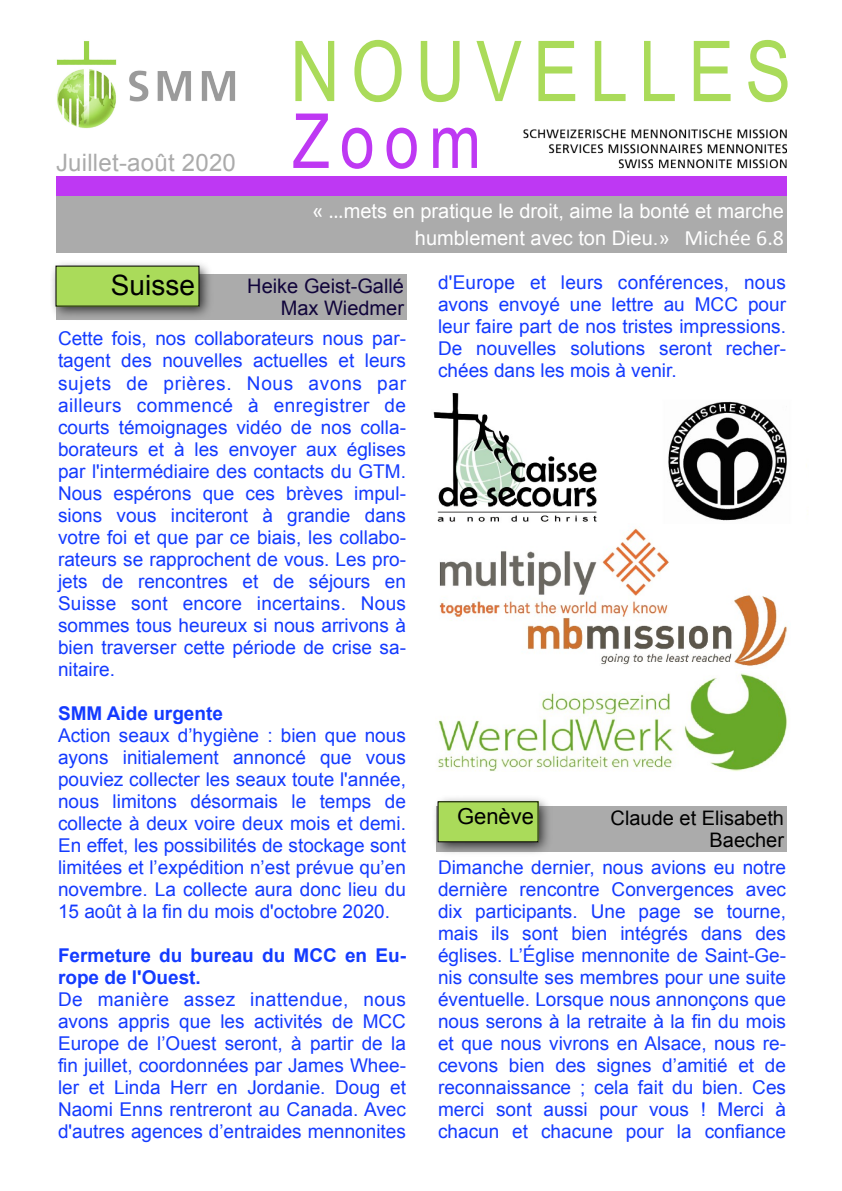
<style>
.page{position:relative;width:842px;height:1191px;background:#fff}
.page>*{position:absolute;margin:0;border:0;box-sizing:border-box;transform-origin:0 0}
.t1{font:84px "Arial Narrow";letter-spacing:.13em;color:#aadb5a}
.t2{font:76px "Arial Narrow";color:#be38f3}
.t3{font:28px "Arial";color:#000}
.t4{font:24px "Arial";letter-spacing:.01em;color:#ababab}
.t5{font:22px "Arial";color:#000}
.t6{font:20px/26.6px "Arial";color:#fff;text-align:right}
.t7{font:20px/22px "Arial";color:#11053b;text-align:right}
.t8{font:20px/22px "Arial";color:#000;text-align:right}
.t9{font:19px/22px "Arial";color:#143bff;text-align:justify}
.t10{font:700 19px/22px "Arial";color:#143bff}
.s1{font-family:"Calibri";font-size:22px}
</style>
<div class="page">
<div style="left:56px;top:176px;width:730px;height:20px;background:#be38f3"></div>
<img style="left:56px;top:41px;width:180px;height:88px">
<img style="left:523px;top:129px;width:263px;height:40px">
<div style="left:56px;top:196px;width:730px;height:56px;background:#ababab"></div>
<div style="left:436px;top:805px;width:350px;height:46px;background:#ababab"></div>
<img style="left:435px;top:798px;width:117px;height:55px">
<div style="left:438px;top:801px;width:100px;height:40px;background:#aadb5a"></div>
<div style="left:56px;top:274px;width:350px;height:46px;background:#ababab"></div>
<img style="left:52px;top:263px;width:158px;height:54px">
<div style="left:56px;top:266px;width:143px;height:40px;background:#aadb5a"></div>
<img style="left:433px;top:393px;width:164px;height:129px">
<img style="left:439px;top:528px;width:348px;height:138px">
<img style="left:668px;top:401px;width:119px;height:120px">
<img style="left:438px;top:673px;width:350px;height:99px">
<p class="t4" style="left:56px;top:147px;width:181px">Juillet-août 2020</p>
<h1 class="t1" style="left:290px;top:10px;width:502px">NOUVELLES</h1>
<h2 class="t2" style="left:292px;top:85px;width:190px">Zoom</h2>
<p class="t6" style="left:312px;top:198px;width:473px"><span class="s1">« …</span>mets en pratique le droit, aime la bonté et marche humblement avec ton Dieu.<span class="s1">» Michée 6.8</span></p>
<h3 class="t3" style="left:111px;top:267px;width:86px">Suisse</h3>
<p class="t7" style="left:247px;top:275px;width:158px">Heike Geist-Gallé<br>Max Wiedmer</p>
<p class="t9" style="left:58px;top:328px;width:350px">Cette fois, nos collaborateurs nous par&shy;tagent des nouvelles actuelles et leurs sujets de prières. Nous avons par ailleurs commencé à enregistrer de courts témoignages vidéo de nos colla&shy;borateurs et à les envoyer aux églises par l'intermédiaire des contacts du GTM.<br>Nous espérons que ces brèves impul&shy;sions vous inciteront à grandie dans votre foi et que par ce biais, les collabo&shy;rateurs se rapprochent de vous. Les pro&shy;jets de rencontres et de séjours en Suisse sont encore incertains. Nous sommes tous heureux si nous arrivons à bien traverser cette période de crise sa&shy;nitaire.</p>
<p class="t10" style="left:58px;top:702px;width:167px">SMM Aide urgente</p>
<p class="t9" style="left:58px;top:724px;width:349px">Action seaux d’hygiène : bien que nous ayons initialement annoncé que vous pouviez collecter les seaux toute l'année, nous limitons désormais le temps de collecte à deux voire deux mois et demi.<br>En effet, les possibilités de stockage sont limitées et l’expédition n’est prévue qu’en novembre. La collecte aura donc lieu du 15 août à la fin du mois d'octobre 2020.</p>
<p class="t10" style="left:58px;top:944px;width:349px">Fermeture du bureau du MCC en Eu&shy;rope de l'Ouest.</p>
<p class="t9" style="left:58px;top:988px;width:350px">De manière assez inattendue, nous avons appris que les activités de MCC Europe de l’Ouest seront, à partir de la fin juillet, coordonnées par James Whee&shy;ler et Linda Herr en Jordanie. Doug et Naomi Enns rentreront au Canada. Avec d'autres agences d’entraides mennonites</p>
<p class="t9" style="left:438px;top:272px;width:350px">d'Europe et leurs conférences, nous avons envoyé une lettre au MCC pour leur faire part de nos tristes impressions.<br>De nouvelles solutions seront recher&shy;chées dans les mois à venir.</p>
<p class="t5" style="left:457px;top:802px;width:79px">Genève</p>
<p class="t8" style="left:611px;top:807px;width:175px">Claude et Elisabeth<br>Baecher</p>
<p class="t9" style="left:438px;top:856px;width:350px">Dimanche dernier, nous avions eu notre dernière rencontre Convergences avec dix participants. Une page se tourne, mais ils sont bien intégrés dans des églises. L’Église mennonite de Saint-Ge&shy;nis consulte ses membres pour une suite éventuelle. Lorsque nous annonçons que nous serons à la retraite à la fin du mois et que nous vivrons en Alsace, nous re&shy;cevons bien des signes d’amitié et de reconnaissance ; cela fait du bien. Ces merci sont aussi pour vous ! Merci à chacun et chacune pour la confiance</p>
</div>
